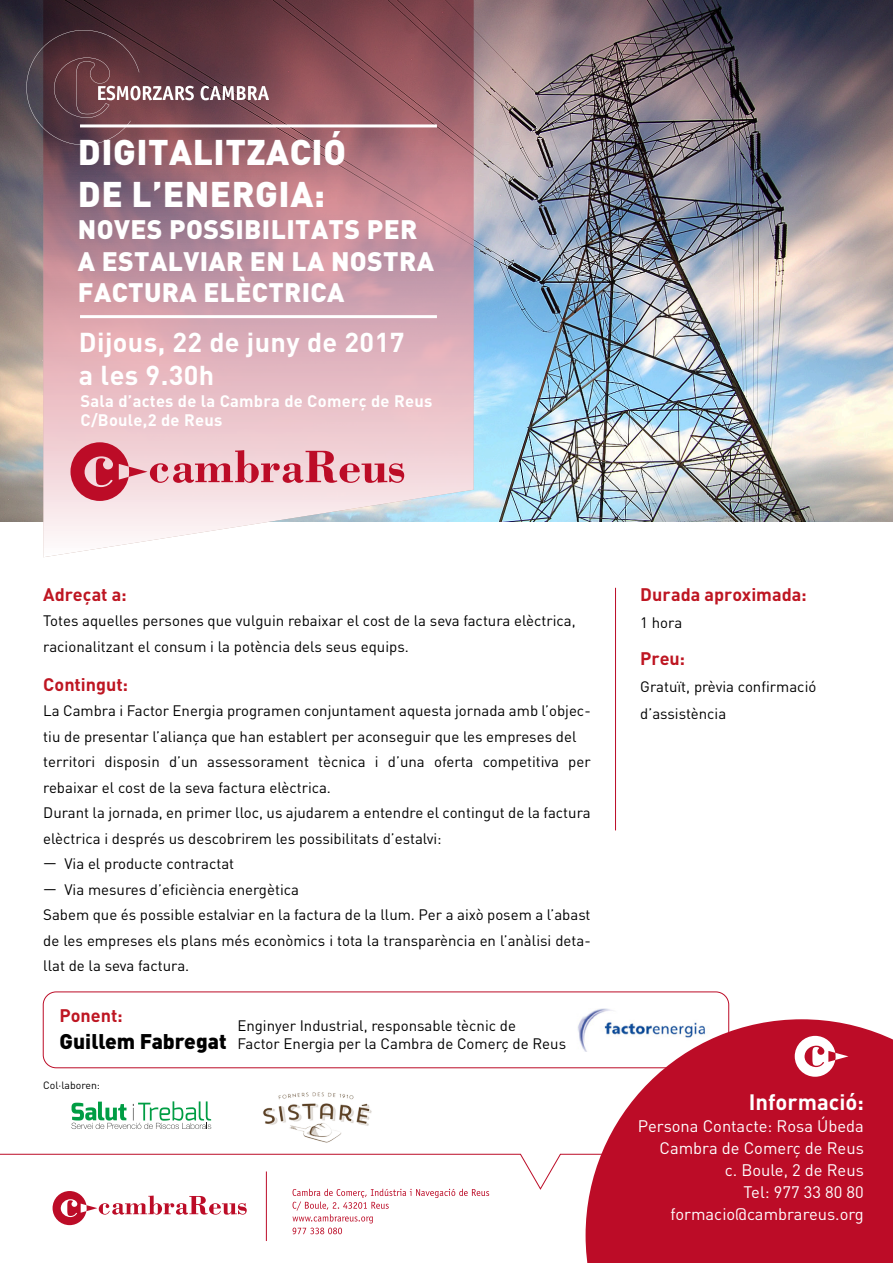
<style>
.page{position:relative;width:893px;height:1263px;background:#fff}
.page>*{position:absolute;margin:0;border:0;box-sizing:border-box;transform-origin:0 0}
.t1{font:900 35.25px/42.3px "DIN Pro";letter-spacing:.015em;color:#fff}
.t2{font:700 27px/32.4px "DIN Pro";letter-spacing:.015em;color:#fff}
.t3{font:900 26.4px/31.8px "DIN Pro";letter-spacing:.015em;color:#fff}
.t4{font:700 22.05px "DIN Pro";color:#fff}
.t5{font:900 21px "DIN Pro";color:#000}
.t6{font:700 18px "DIN Pro";color:#be1622}
.t7{font:16.5px/22px "DIN Pro";color:#fff;text-align:right}
.t8{font:700 16.5px/19.8px "DIN Pro";letter-spacing:.015em;color:#fff}
.t9{font:15px/25.5px "DIN Pro";color:#000}
.t10{font:10.5px "DIN Pro";color:#000}
</style>
<div class="page">
<img style="left:0;top:0;width:893px;height:522px">
<img style="left:578px;top:1008px;width:35px;height:43px">
<svg style="left:586px;top:1019px;width:307px;height:244px;fill:#bc0c27"></svg>
<svg style="left:43px;top:0;width:431px;height:557px"></svg>
<svg style="left:70px;top:442px;width:334px;height:59px"></svg>
<svg style="left:26px;top:30px;width:168px;height:115px"></svg>
<svg style="left:201px;top:86px;width:68px;height:14px"></svg>
<img style="left:263px;top:1092px;width:109px;height:51px">
<hr style="left:80px;top:315px;width:357px;height:3px;background:#fff">
<hr style="left:80px;top:124px;width:357px;height:3px;background:#fff">
<svg style="left:0;top:1153px;width:624px;height:110px"></svg>
<hr style="left:615px;top:588px;width:1px;height:242px;background:#bc0c27">
<div style="left:43px;top:992px;width:686px;height:76px;border:1px solid #bc0c27;border-radius:13px"></div>
<svg style="left:795px;top:1036px;width:53px;height:41px"></svg>
<svg style="left:72px;top:1101px;width:139px;height:28px"></svg>
<h1 class="t1" style="left:78px;top:130px;width:270px">DIGITALITZACIÓ<br>DE L’ENERGIA:</h1>
<h3 class="t3" style="left:78px;top:212px;width:358px">NOVES POSSIBILITATS PER<br>A ESTALVIAR EN LA NOSTRA<br>FACTURA ELÈCTRICA</h3>
<h2 class="t2" style="left:79px;top:325px;width:327px">Dijous, 22 de juny de 2017 a les 9.30h</h2>
<p class="t8" style="left:81px;top:390px;width:353px">Sala d’actes de la Cambra de Comerç de Reus<br>C/Boule,2 de Reus</p>
<p class="t6" style="left:43px;top:582px;width:85px">Adreçat a:</p>
<p class="t9" style="left:43px;top:607px;width:534px">Totes aquelles persones que vulguin rebaixar el cost de la seva factura elèctrica, racionalitzant el consum i la potència dels seus equips.</p>
<p class="t6" style="left:43px;top:672px;width:86px">Contingut:</p>
<p class="t9" style="left:43px;top:697px;width:549px">La Cambra i Factor Energia programen conjuntament aquesta jornada amb l’objec&shy;tiu de presentar l’aliança que han establert per aconseguir que les empreses del territori disposin d’un assessorament tècnica i d’una oferta competitiva per rebaixar el cost de la seva factura elèctrica.<br>Durant la jornada, en primer lloc, us ajudarem a entendre el contingut de la factura elèctrica i després us descobrirem les possibilitats d’estalvi:</p>
<p class="t9" style="left:43px;top:850px;width:192px">— Via el producte contractat</p>
<p class="t9" style="left:43px;top:876px;width:549px">— Via mesures d’eficiència energètica<br>Sabem que és possible estalviar en la factura de la llum. Per a això posem a l’abast de les empreses els plans més econòmics i tota la transparència en l’anàlisi deta&shy;llat de la seva factura.</p>
<p class="t6" style="left:60px;top:1003px;width:65px">Ponent:</p>
<h3 class="t5" style="left:60px;top:1027px;width:169px">Guillem Fabregat</h3>
<p class="t10" style="left:43px;top:1078px;width:58px">Col·laboren:</p>
<p class="t9" style="left:237px;top:1015px;width:330px;line-height:18px">Enginyer Industrial, responsable tècnic de<br>Factor Energia per la Cambra de Comerç de Reus</p>
<p class="t6" style="left:640px;top:582px;width:168px">Durada aproximada:</p>
<p class="t9" style="left:640px;top:609px;width:43px">1 hora</p>
<p class="t6" style="left:640px;top:646px;width:46px">Preu:</p>
<p class="t9" style="left:640px;top:673px;width:178px;line-height:27px">Gratuït, prèvia confirmació d’assistència</p>
<h3 class="t4" style="left:749px;top:1087px;width:116px">Informació:</h3>
<p class="t7" style="left:638px;top:1114px;width:227px">Persona Contacte: Rosa Úbeda<br>Cambra de Comerç de Reus<br>c. Boule, 2 de Reus<br>Tel: 977 33 80 80 formacio@cambrareus.org</p>
</div>
